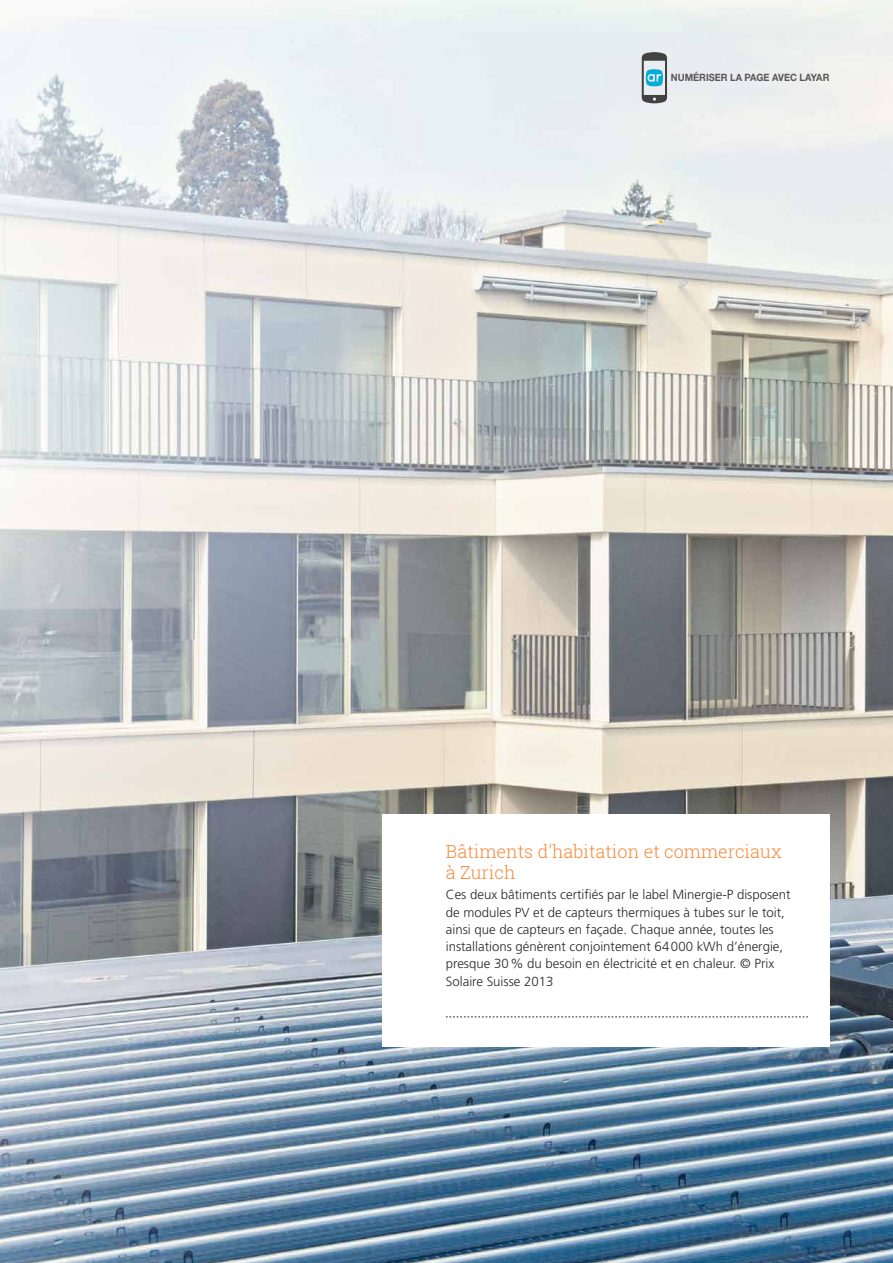
<style>
.page{position:relative;width:893px;height:1263px;background:#fff}
.page>*{position:absolute;margin:0;border:0;box-sizing:border-box;transform-origin:0 0}
.Boxen_Text{font:300 18px "Roboto Slab";color:#f68a3d}
.Boxen_Text-2{font:300 13.2px/17.2px "Frutiger";color:#292829}
.t1{font:700 10.05px "Helvetica Neue";color:#585757;scale:.92 1}
</style>
<div class="page">
<img style="left:0;top:0;width:893px;height:1263px">
<div style="left:382px;top:814px;width:447px;height:233px;background:#fff"></div>
<svg style="left:446px;top:1017px;width:362px;height:1px"></svg>
<svg style="left:642px;top:52px;width:25px;height:51px"></svg>
<p class="t1" style="left:671px;top:70px;width:174px">NUMÉRISER LA PAGE AVEC LAYAR</p>
<p class="Boxen_Text" style="left:446px;top:839px;width:337px">Bâtiments d'habitation et commerciaux</p>
<p class="Boxen_Text" style="left:446px;top:860px;width:71px">à Zurich</p>
<p class="Boxen_Text-2" style="left:446px;top:886px;width:346px">Ces deux bâtiments certifiés par le label Minergie-P disposent de modules PV et de capteurs thermiques à tubes sur le toit, ainsi que de capteurs en façade. Chaque année, toutes les installations génèrent conjointement 64000 kWh d’énergie, presque 30% du besoin en électricité et en chaleur. © Prix Solaire Suisse 2013</p>
</div>
